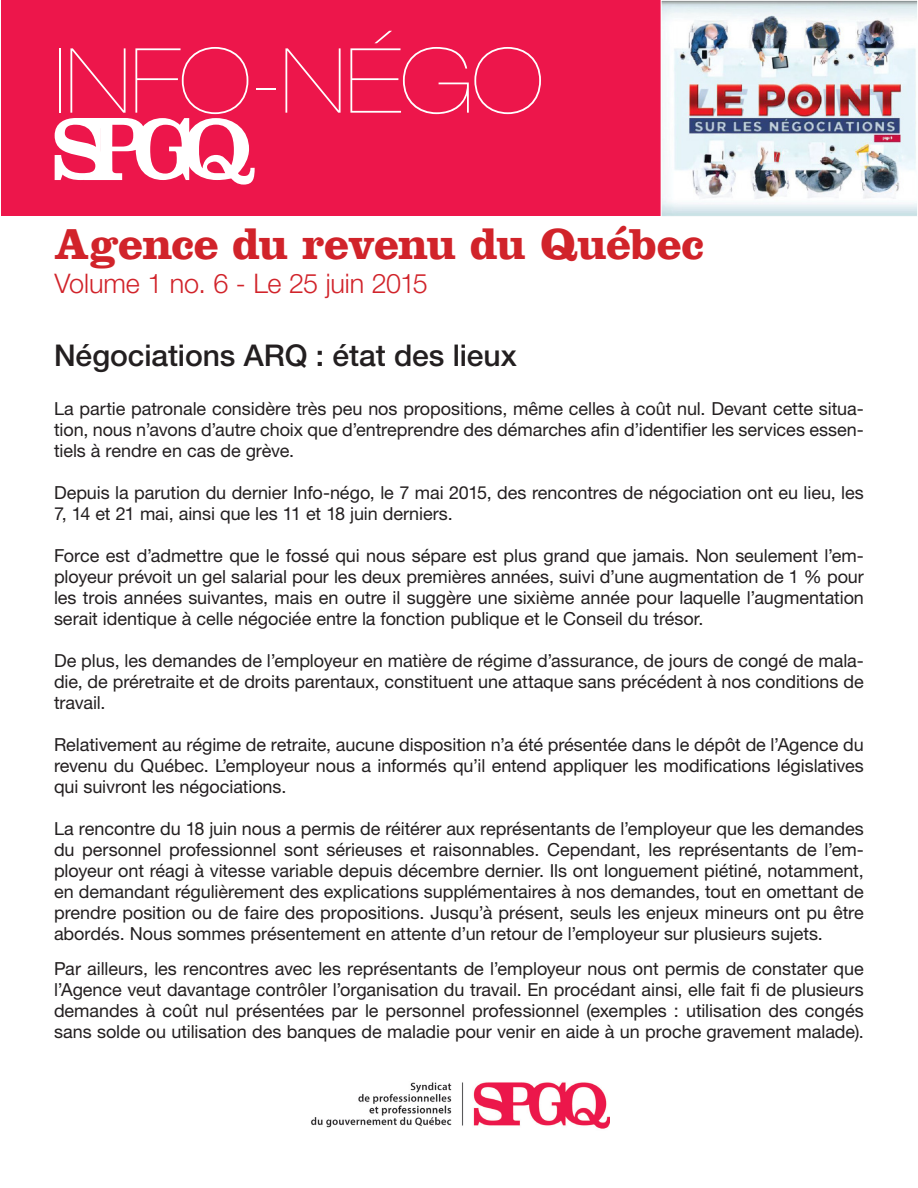
<style>
.page{position:relative;width:918px;height:1188px;background:#fff}
.page>*{position:absolute;margin:0;border:0;box-sizing:border-box;transform-origin:0 0}
.Titre___Info-négo{font:200 expanded 90px "Helvetica Neue LT Pro";letter-spacing:-.01em;color:#fff}
.Titre___Fonction_pub{font:700 45px "Clarendon LT Std";letter-spacing:-.02em;color:#d1232a}
.Titre___noir{font:500 30px "Helvetica Neue LT Pro";letter-spacing:-.005em;color:#231f20}
.Titre___Volume_no{font:300 27px "Helvetica Neue LT Pro";letter-spacing:-.005em;color:#d1232a}
.Texte{font:18px/21px "Helvetica Neue LT Pro";letter-spacing:-.005em;color:#231f20;text-align:justify}
</style>
<div class="page">
<img style="left:311px;top:1082px;width:299px;height:47px">
<div style="left:2px;top:0;width:916px;height:216px;background:#ed164b"></div>
<img style="left:663px;top:2px;width:253px;height:213px">
<div style="left:661px;top:0;width:257px;height:217px;border:1px solid #fff"></div>
<svg style="left:55px;top:118px;width:200px;height:67px"></svg>
<p class="Titre___Info-négo" style="left:54px;top:28px;width:491px">INFO-NÉGO</p>
<p class="Titre___Fonction_pub" style="left:55px;top:217px;width:651px">Agence du revenu du Québec</p>
<p class="Titre___Volume_no" style="left:55px;top:267px;width:375px">Volume 1 no. 6 - Le 25 juin 2015</p>
<p class="Titre___noir" style="left:54px;top:338px;width:464px">Négociations ARQ : état des lieux</p>
<p class="Texte" style="left:54px;top:398px;width:812px">La partie patronale considère très peu nos propositions, même celles à coût nul. Devant cette situa&shy;tion, nous n’avons d’autre choix que d’entreprendre des démarches afin d’identifier les services essen&shy;tiels à rendre en cas de grève.</p>
<p class="Texte" style="left:54px;top:482px;width:811px">Depuis la parution du dernier Info-négo, le 7 mai 2015, des rencontres de négociation ont eu lieu, les<br>7, 14 et 21 mai, ainsi que les 11 et 18 juin derniers.</p>
<p class="Texte" style="left:54px;top:545px;width:812px">Force est d’admettre que le fossé qui nous sépare est plus grand que jamais. Non seulement l’em&shy;ployeur prévoit un gel salarial pour les deux premières années, suivi d’une augmentation de 1 % pour les trois années suivantes, mais en outre il suggère une sixième année pour laquelle l’augmentation serait identique à celle négociée entre la fonction publique et le Conseil du trésor.</p>
<p class="Texte" style="left:54px;top:650px;width:812px">De plus, les demandes de l’employeur en matière de régime d’assurance, de jours de congé de mala&shy;die, de préretraite et de droits parentaux, constituent une attaque sans précédent à nos conditions de travail.</p>
<p class="Texte" style="left:54px;top:734px;width:811px">Relativement au régime de retraite, aucune disposition n’a été présentée dans le dépôt de l’Agence du revenu du Québec. L’employeur nous a informés qu’il entend appliquer les modifications législatives qui suivront les négociations.</p>
<p class="Texte" style="left:54px;top:818px;width:812px">La rencontre du 18 juin nous a permis de réitérer aux représentants de l’employeur que les demandes du personnel professionnel sont sérieuses et raisonnables. Cependant, les représentants de l’em&shy;ployeur ont réagi à vitesse variable depuis décembre dernier. Ils ont longuement piétiné, notamment, en demandant régulièrement des explications supplémentaires à nos demandes, tout en omettant de prendre position ou de faire des propositions. Jusqu’à présent, seuls les enjeux mineurs ont pu être abordés. Nous sommes présentement en attente d’un retour de l’employeur sur plusieurs sujets.</p>
<p class="Texte" style="left:54px;top:958px;width:811px">Par ailleurs, les rencontres avec les représentants de l’employeur nous ont permis de constater que l’Agence veut davantage contrôler l’organisation du travail. En procédant ainsi, elle fait fi de plusieurs</p>
<p class="Texte" style="left:54px;top:1000px;width:811px">demandes à coût nul présentées par le personnel professionnel (exemples : utilisation des congés sans solde ou utilisation des banques de maladie pour venir en aide à un proche gravement malade).</p>
</div>
